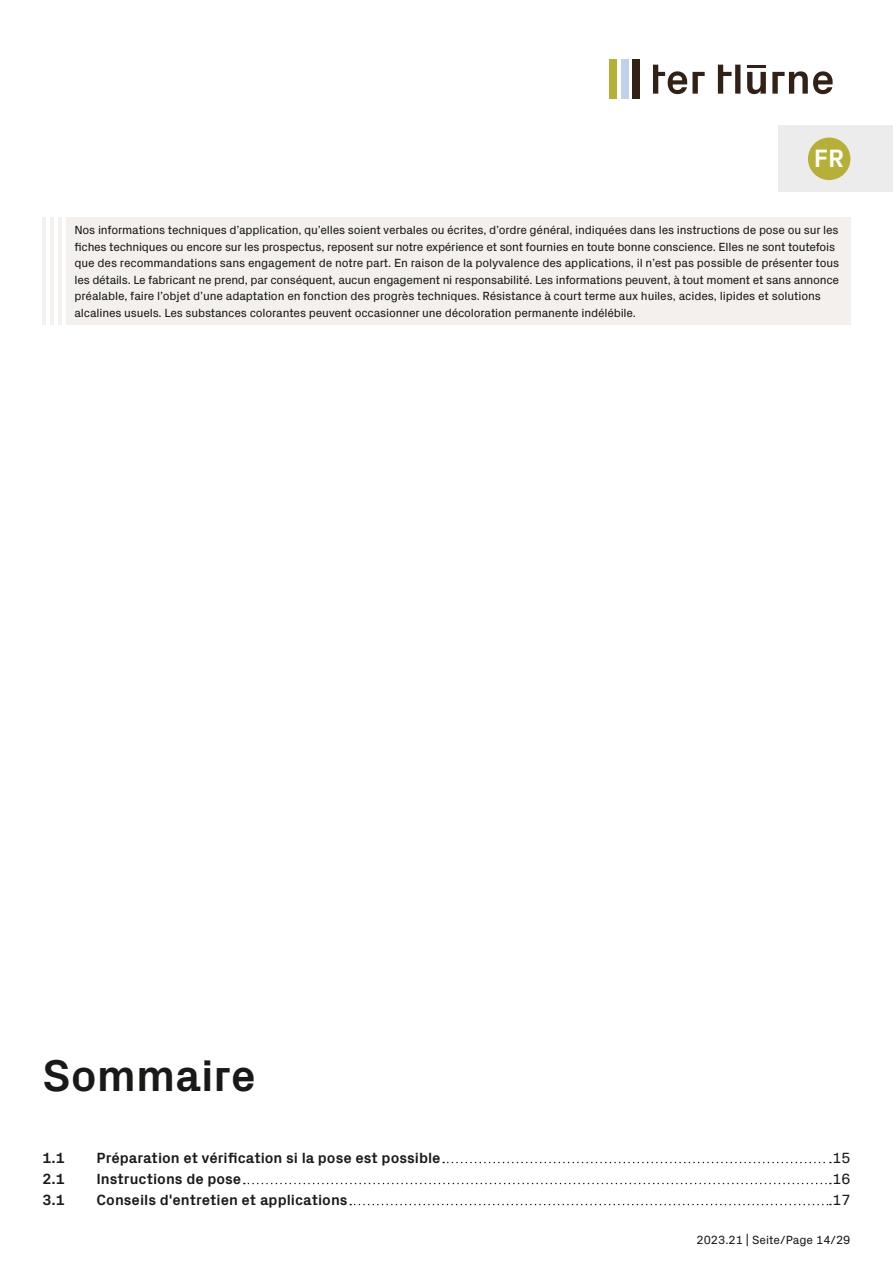
<style>
.page{position:relative;width:893px;height:1263px;background:#fff}
.page>*{position:absolute;margin:0;border:0;box-sizing:border-box;transform-origin:0 0}
.t1{font:700 45px "Px Grotesk";color:#1a1918}
.t2{font:700 25.5px "Px Grotesk";color:#fff}
.t3{font:700 15px "Px Grotesk";color:#1a1918}
.t4{font:15px "Px Grotesk";color:#1a1918}
.t5{font:12px/16.5px "Px Grotesk";letter-spacing:-.015em;color:#1a1918}
</style>
<div class="page">
<div style="left:632px;top:60px;width:8px;height:39px;background:#312116"></div>
<div style="left:609px;top:60px;width:8px;height:39px;background:#b6b038"></div>
<div style="left:621px;top:60px;width:7px;height:39px;background:#c0d1eb"></div>
<svg style="left:718px;top:65px;width:22px;height:29px"></svg>
<svg style="left:747px;top:65px;width:19px;height:29px"></svg>
<svg style="left:772px;top:71px;width:61px;height:23px"></svg>
<svg style="left:653px;top:65px;width:52px;height:29px"></svg>
<div style="left:778px;top:126px;width:115px;height:66px;background:#ececec"></div>
<div style="left:808px;top:138px;width:42px;height:42px;background:#b6b038;border-radius:50%"></div>
<div style="left:66px;top:218px;width:784px;height:107px;background:#f3f0ed"></div>
<hr style="left:43px;top:218px;width:3px;height:107px;background:#f3f0ed">
<hr style="left:50px;top:218px;width:4px;height:107px;background:#f3f0ed">
<hr style="left:58px;top:218px;width:4px;height:107px;background:#f3f0ed">
<svg style="left:443px;top:1162px;width:388px;height:1px"></svg>
<svg style="left:244px;top:1183px;width:587px;height:1px"></svg>
<svg style="left:350px;top:1204px;width:481px;height:1px"></svg>
<h2 class="t2" style="left:814px;top:140px;width:32px">FR</h2>
<p class="t5" style="left:74px;top:221px;width:766px">Nos informations techniques d’application, qu’elles soient verbales ou écrites, d’ordre général, indiquées dans les instructions de pose ou sur les fiches techniques ou encore sur les prospectus, reposent sur notre expérience et sont fournies en toute bonne conscience. Elles ne sont toutefois que des recommandations sans engagement de notre part. En raison de la polyvalence des applications, il n’est pas possible de présenter tous les détails. Le fabricant ne prend, par conséquent, aucun engagement ni responsabilité. Les informations peuvent, à tout moment et sans annonce préalable, faire l’objet d’une adaptation en fonction des progrès techniques. Résistance à court terme aux huiles, acides, lipides et solutions alcalines usuels. Les substances colorantes peuvent occasionner une décoloration permanente indélébile.</p>
<h1 class="t1" style="left:43px;top:1043px;width:215px">Sommaire</h1>
<p class="t3" style="left:43px;top:1147px;width:24px">1.1</p>
<p class="t3" style="left:97px;top:1147px;width:346px">Préparation et vérification si la pose est possible</p>
<p class="t4" style="left:832px;top:1147px;width:19px">15</p>
<p class="t3" style="left:43px;top:1168px;width:24px">2.1</p>
<p class="t3" style="left:97px;top:1168px;width:146px">Instructions de pose</p>
<p class="t4" style="left:832px;top:1168px;width:19px">16</p>
<p class="t3" style="left:43px;top:1189px;width:24px">3.1</p>
<p class="t3" style="left:97px;top:1189px;width:253px">Conseils d'entretien et applications</p>
<p class="t4" style="left:832px;top:1189px;width:19px">17</p>
<p class="t5" style="left:696px;top:1231px;width:155px">2023.21 | Seite/Page 14/29</p>
</div>
